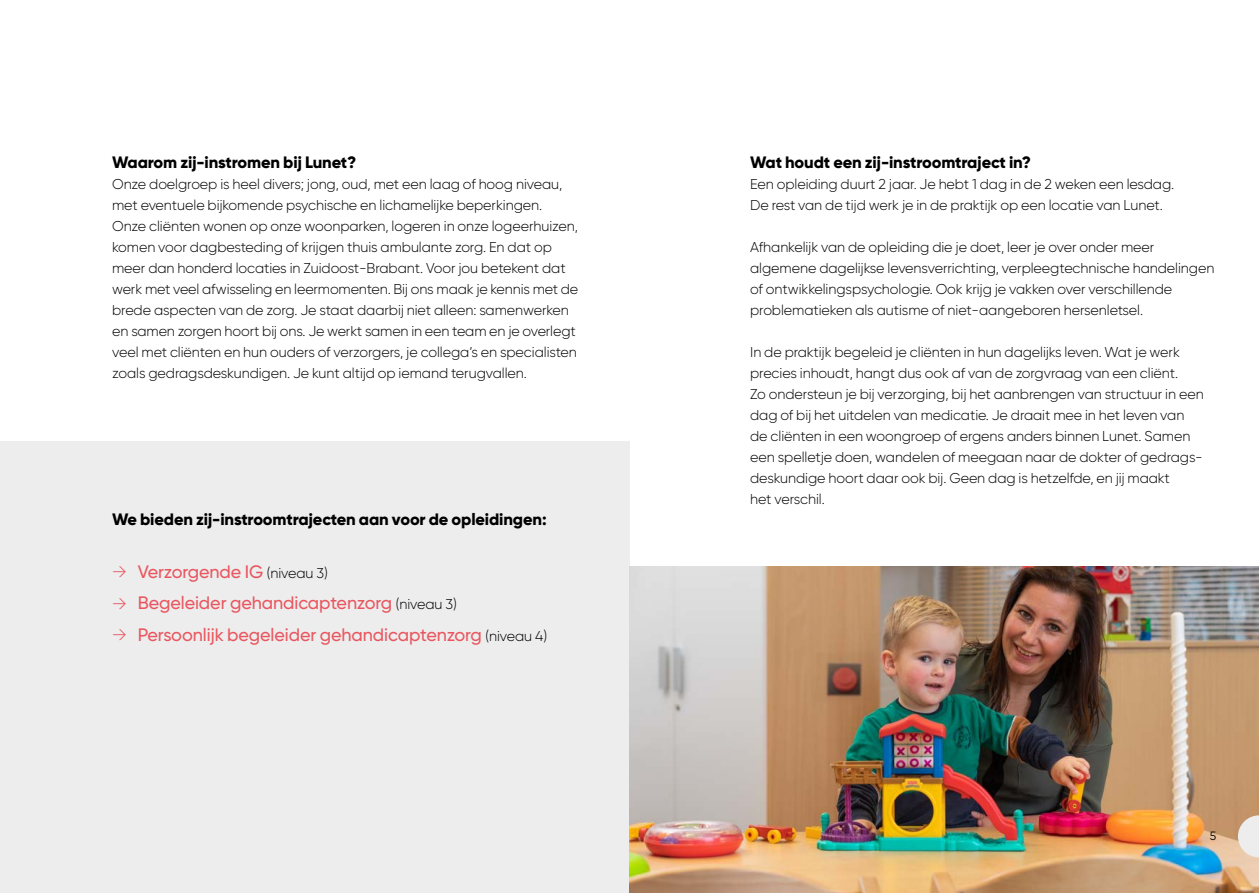
<style>
.page{position:relative;width:1259px;height:893px;background:#fff}
.page>*{position:absolute;margin:0;border:0;box-sizing:border-box;transform-origin:0 0}
.t1{font:500 18px "Gilroy";letter-spacing:-.005em;color:#e9565f}
.t2{font:800 16.5px "Gilroy";letter-spacing:-.01em;color:#000}
.t3{font:300 14.25px/21px "Gilroy";letter-spacing:-.005em;color:#000}
.t4{font:12px "Gilroy";color:#000}
.s1{font-weight:300}
.s2{font-weight:300;font-size:14.25px;color:#000}
</style>
<div class="page">
<div style="left:0;top:441px;width:629px;height:452px;background:#ededed"></div>
<img style="left:629px;top:567px;width:630px;height:326px">
<svg style="left:1238px;top:815px;width:21px;height:42px"></svg>
<p class="t2" style="left:112px;top:152px;width:246px">Waarom zij-instromen bij Lunet?</p>
<p class="t3" style="left:112px;top:173px;width:468px">Onze doelgroep is heel divers; jong, oud, met een laag of hoog niveau, met eventuele bijkomende psychische en lichamelijke beperkingen.<br>Onze cliënten wonen op onze woonparken, logeren in onze logeerhuizen, komen voor dagbesteding of krijgen thuis ambulante zorg. En dat op meer dan honderd locaties in Zuidoost-Brabant. Voor jou betekent dat werk met veel afwisseling en leermomenten. Bij ons maak je kennis met de brede aspecten van de zorg. Je staat daarbij niet alleen: samenwerken en samen zorgen hoort bij ons. Je werkt samen in een team en je overlegt veel met cliënten en hun ouders of verzorgers, je collega’s en specialisten zoals gedragsdeskundigen. Je kunt altijd op iemand terugvallen.</p>
<p class="t2" style="left:112px;top:509px;width:436px">We bieden zij-instroomtrajecten aan voor de opleidingen:</p>
<p class="t1" style="left:112px;top:560px;width:217px"><span class="s1">→</span> Verzorgende IG <span class="s2">(niveau 3)</span></p>
<p class="t1" style="left:112px;top:592px;width:346px"><span class="s1">→</span> Begeleider gehandicaptenzorg <span class="s2">(niveau 3)</span></p>
<p class="t1" style="left:112px;top:623px;width:436px"><span class="s1">→</span> Persoonlijk begeleider gehandicaptenzorg <span class="s2">(niveau 4)</span></p>
<p class="t2" style="left:750px;top:152px;width:282px">Wat houdt een zij-instroomtraject in?</p>
<p class="t3" style="left:750px;top:173px;width:425px">Een opleiding duurt 2 jaar. Je hebt 1 dag in de 2 weken een lesdag.<br>De rest van de tijd werk je in de praktijk op een locatie van Lunet.</p>
<p class="t3" style="left:750px;top:236px;width:466px">Afhankelijk van de opleiding die je doet, leer je over onder meer algemene dagelijkse levensverrichting, verpleegtechnische handelingen of ontwikkelingspsychologie. Ook krijg je vakken over verschillende problematieken als autisme of niet-aangeboren hersenletsel.</p>
<p class="t3" style="left:750px;top:341px;width:455px">In de praktijk begeleid je cliënten in hun dagelijks leven. Wat je werk precies inhoudt, hangt dus ook af van de zorgvraag van een cliënt.<br>Zo ondersteun je bij verzorging, bij het aanbrengen van structuur in een dag of bij het uitdelen van medicatie. Je draait mee in het leven van de cliënten in een woongroep of ergens anders binnen Lunet. Samen een spelletje doen, wandelen of meegaan naar de dokter of gedrags&shy;deskundige hoort daar ook bij. Geen dag is hetzelfde, en jij maakt<br>het verschil.</p>
<p class="t4" style="left:1210px;top:828px;width:8px">5</p>
</div>
